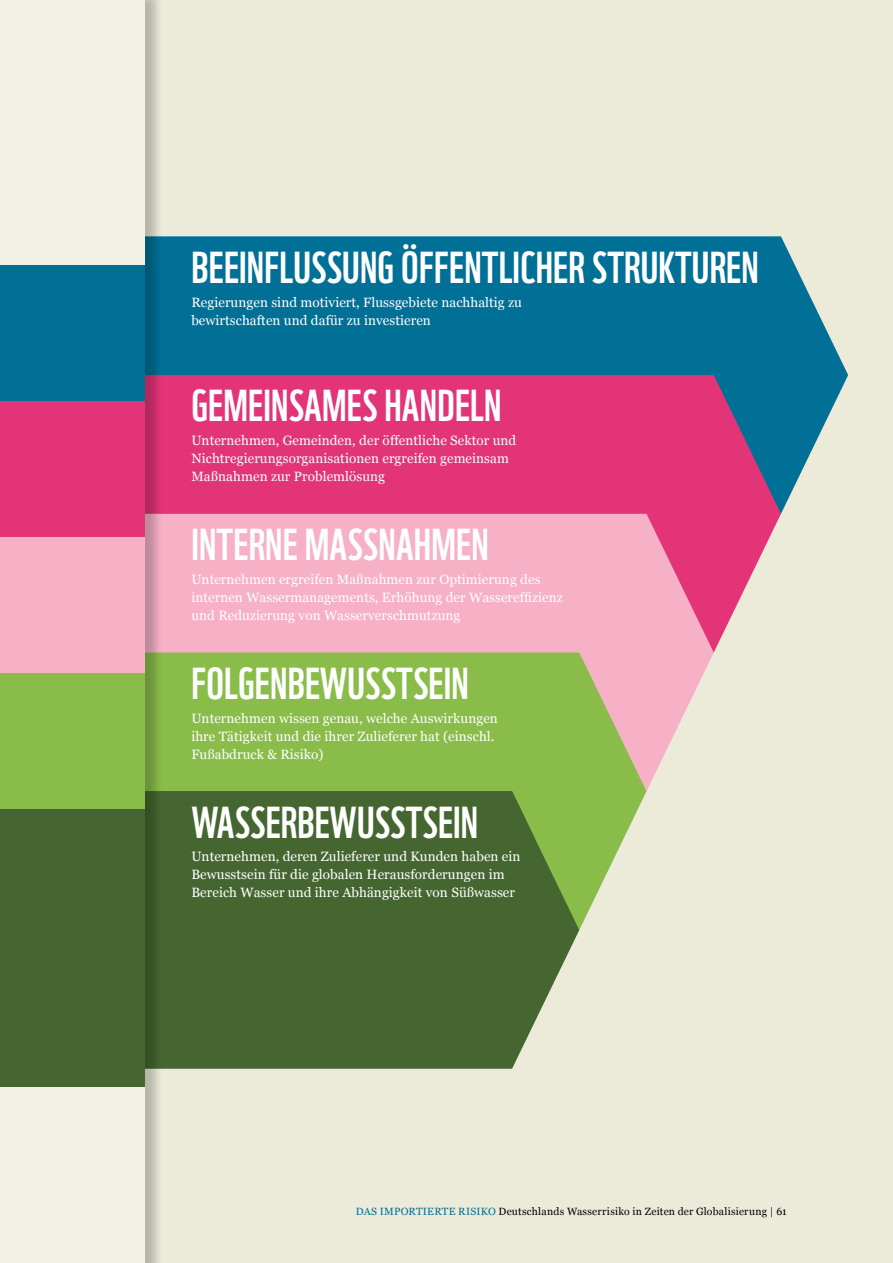
<style>
.page{position:relative;width:893px;height:1263px;background:#ecead9}
.page>*{position:absolute;margin:0;border:0;box-sizing:border-box;transform-origin:0 0}
.t1{font:43.5px "WWF";letter-spacing:.005em;color:#fff}
.t2{font:13.5px/18px "Georgia";letter-spacing:.005em;color:#fff}
.t3{font:10.5px "Georgia";letter-spacing:.02em;color:#000}
.s1{color:#007096}
</style>
<div class="page">
<svg style="left:163px;top:236px;width:685px;height:278px;background:#157b9c"></svg>
<svg style="left:163px;top:375px;width:618px;height:277px;background:#d83f7d"></svg>
<svg style="left:163px;top:514px;width:551px;height:277px;background:#f4adc3"></svg>
<svg style="left:163px;top:652px;width:483px;height:278px;background:#96bd59"></svg>
<svg style="left:163px;top:791px;width:416px;height:278px;background:#51713a"></svg>
<div style="left:163px;top:791px;width:372px;height:83px;background:#456630"></div>
<div style="left:0;top:0;width:163px;height:1263px;background:#000;opacity:.22"></div>
<div style="left:0;top:0;width:145px;height:1263px;background:#f3f1e5"></div>
<div style="left:0;top:265px;width:145px;height:277px;background:#007096"></div>
<div style="left:0;top:401px;width:145px;height:277px;background:#e33477"></div>
<div style="left:0;top:537px;width:145px;height:278px;background:#f6b1c7"></div>
<div style="left:0;top:673px;width:145px;height:278px;background:#8abc4a"></div>
<div style="left:0;top:809px;width:145px;height:278px;background:#456630"></div>
<h1 class="t1" style="left:191px;top:233px;width:569px">BEEINFLUSSUNG ÖFFENTLICHER STRUKTUREN</h1>
<p class="t2" style="left:191px;top:293px;width:332px">Regierungen sind motiviert, Flussgebiete nachhaltig zu bewirtschaften und dafür zu investieren</p>
<h1 class="t1" style="left:191px;top:372px;width:312px">GEMEINSAMES HANDELN</h1>
<p class="t2" style="left:191px;top:432px;width:327px">Unternehmen, Gemeinden, der öffentliche Sektor und<br>Nichtregierungsorganisationen ergreifen gemeinsam<br>Maßnahmen zur Problemlösung</p>
<h1 class="t1" style="left:191px;top:510px;width:299px">INTERNE MASSNAHMEN</h1>
<p class="t2" style="left:191px;top:571px;width:373px">Unternehmen ergreifen Maßnahmen zur Optimierung des internen Wassermanagements, Erhöhung der Wassereffizienz und Reduzierung von Wasserverschmutzung</p>
<h1 class="t1" style="left:191px;top:649px;width:279px">FOLGENBEWUSSTSEIN</h1>
<p class="t2" style="left:191px;top:709px;width:308px">Unternehmen wissen genau, welche Auswirkungen ihre Tätigkeit und die ihrer Zulieferer hat (einschl.<br>Fußabdruck &amp; Risiko)</p>
<h1 class="t1" style="left:191px;top:788px;width:288px">WASSERBEWUSSTSEIN</h1>
<p class="t2" style="left:191px;top:848px;width:331px">Unternehmen, deren Zulieferer und Kunden haben ein<br>Bewusstsein für die globalen Herausforderungen im<br>Bereich Wasser und ihre Abhängigkeit von Süßwasser</p>
<p class="t3" style="left:356px;top:1205px;width:432px"><span class="s1">DAS IMPORTIERTE RISIKO</span> Deutschlands Wasserrisiko in Zeiten der Globalisierung | 61</p>
</div>
